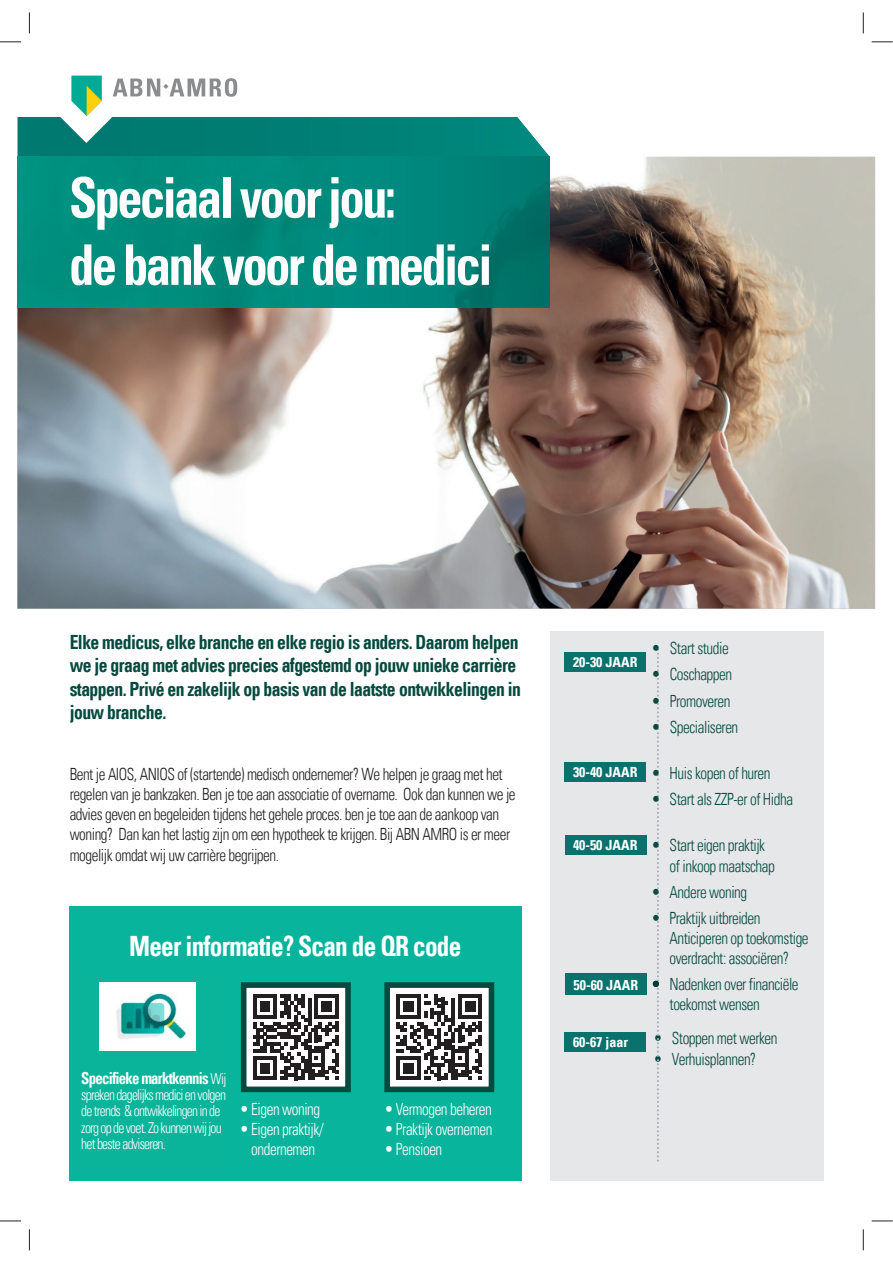
<style>
.page{position:relative;width:893px;height:1263px;background:#fff}
.page>*{position:absolute;margin:0;border:0;box-sizing:border-box;transform-origin:0 0}
.t1{font:700 condensed 55.95px/67.2px "Univers LT";letter-spacing:-.05em;color:#fff;scale:.9 1}
.t2{font:700 condensed 28.05px "Univers LT";letter-spacing:-.03em;color:#fff;scale:.9 1}
.t3{font:700 condensed 19.65px/23.5px "Univers LT";letter-spacing:-.03em;color:#044a3f;scale:.9 1}
.t4{font:300 condensed 16.8px/20.1px "Univers LT";letter-spacing:-.03em;color:#231f20;scale:.9 1}
.t5{font:300 condensed 16.8px/26.1px "Univers LT";letter-spacing:-.03em;color:#044a3f;scale:.9 1}
.t6{font:300 condensed 16.8px/20.1px "Univers LT";letter-spacing:-.03em;color:#fff;text-align:center;scale:.9 1}
.t7{font:16.8px "Univers LT47 Condensed Lt";letter-spacing:-.03em;color:#044a3f;scale:.9 1}
.t8{font:300 condensed 16.8px "Univers LT";color:#003a2f;scale:.9 1}
.t9{font:700 16.5px "Univers LT47 Condensed Lt";letter-spacing:-.05em;color:#fff;scale:.9 1}
.t10{font:15px/16.2px "Univers LT47 Condensed Lt";letter-spacing:-.055em;color:#fff;scale:.9 1}
.t11{font:300 condensed 15px "Univers LT";letter-spacing:-.055em;color:#fff;scale:.9 1}
.t12{font:700 condensed 13.95px "Univers LT";color:#fff}
.s1{font-weight:400;font-size:15px}
.s2{font-family:"Univers LT";font-weight:300;font-stretch:condensed}
</style>
<div class="page">
<div style="left:69px;top:906px;width:452px;height:275px;background:#08b49b"></div>
<img style="left:18px;top:157px;width:857px;height:452px">
<img style="left:18px;top:157px;width:532px;height:151px">
<svg style="left:18px;top:76px;width:532px;height:81px"></svg>
<div style="left:550px;top:631px;width:273px;height:550px;background:#e6e7e9"></div>
<svg style="left:657px;top:648px;width:2px;height:514px"></svg>
<div style="left:565px;top:652px;width:81px;height:20px;background:#0a726d"></div>
<div style="left:565px;top:835px;width:81px;height:20px;background:#0a726d"></div>
<div style="left:565px;top:973px;width:82px;height:22px;background:#0a726d"></div>
<div style="left:565px;top:763px;width:81px;height:19px;background:#0a726d"></div>
<div style="left:565px;top:1033px;width:81px;height:19px;background:#0a726d"></div>
<div style="left:244px;top:985px;width:104px;height:104px;background:#fff"></div>
<svg style="left:253px;top:994px;width:86px;height:86px"></svg>
<div style="left:241px;top:982px;width:110px;height:110px;border:6px solid #044a3f"></div>
<div style="left:387px;top:985px;width:104px;height:104px;background:#fff"></div>
<svg style="left:396px;top:994px;width:86px;height:86px"></svg>
<div style="left:384px;top:982px;width:110px;height:110px;border:6px solid #044a3f"></div>
<svg style="left:0;top:42px;width:21px;height:1px"></svg>
<svg style="left:872px;top:42px;width:21px;height:1px"></svg>
<svg style="left:0;top:1221px;width:21px;height:1px"></svg>
<svg style="left:872px;top:1221px;width:21px;height:1px"></svg>
<svg style="left:29px;top:12px;width:1px;height:21px"></svg>
<svg style="left:29px;top:1229px;width:1px;height:21px"></svg>
<svg style="left:863px;top:12px;width:1px;height:21px"></svg>
<svg style="left:863px;top:1229px;width:1px;height:21px"></svg>
<img style="left:99px;top:982px;width:97px;height:69px">
<img style="left:100px;top:983px;width:95px;height:68px">
<h1 class="t1" style="left:69px;top:164px;width:472px">Speciaal voor jou:<br>de bank voor de medici</h1>
<p class="t3" style="left:70px;top:630px;width:503px">Elke medicus, elke branche en elke regio is anders. Daarom helpen we je graag met advies precies afgestemd op jouw unieke carrière stappen. Privé en zakelijk op basis van de laatste ontwikkelingen in jouw branche.</p>
<p class="t4" style="left:70px;top:764px;width:497px">Bent je AIOS, ANIOS of (startende) medisch ondernemer? We helpen je graag met het regelen van je bankzaken. Ben je toe aan associatie of overname. Ook dan kunnen we je advies geven en begeleiden tijdens het gehele proces. ben je toe aan de aankoop van woning? Dan kan het lastig zijn om een hypotheek te krijgen. Bij ABN AMRO is er meer mogelijk omdat wij uw carrière begrijpen.</p>
<h2 class="t2" style="left:129px;top:929px;width:371px">Meer informatie? Scan de QR code</h2>
<p class="t9" style="left:81px;top:1068px;width:163px">Specifieke marktkennis <span class="s1">Wij</span></p>
<p class="t10" style="left:81px;top:1087px;width:162px">sprekendagelijksmedicien volgen de<span class="s2">trends &amp;</span> ontwikkelingeninde <span class="s2">zorg</span> opdevoet.Zokunnen wijjou</p>
<p class="t11" style="left:81px;top:1134px;width:95px">het beste adviseren.</p>
<p class="t6" style="left:240px;top:1099px;width:91px">• Eigen woning</p>
<p class="t6" style="left:240px;top:1119px;width:95px">• Eigen praktijk/ ondernemen</p>
<p class="t6" style="left:384px;top:1099px;width:121px">• Vermogen beheren</p>
<p class="t6" style="left:384px;top:1119px;width:122px">• Praktijk overnemen</p>
<p class="t6" style="left:384px;top:1139px;width:66px">• Pensioen</p>
<p class="t12" style="left:573px;top:654px;width:66px">20-30 JAAR</p>
<p class="t12" style="left:573px;top:764px;width:66px">30-40 JAAR</p>
<p class="t12" style="left:573px;top:836px;width:66px">40-50 JAAR</p>
<p class="t12" style="left:573px;top:977px;width:66px">50-60 JAAR</p>
<p class="t12" style="left:573px;top:1034px;width:57px">60-67 jaar</p>
<p class="t5" style="left:670px;top:635px;width:78px">Start studie<br>Coschappen<br>Promoveren<br>Specialiseren</p>
<p class="t5" style="left:669px;top:760px;width:139px">Huis kopen of huren<br>Start als ZZP-er of Hidha</p>
<p class="t5" style="left:669px;top:835px;width:118px;line-height:20.1px">Start eigen praktijk of inkoop maatschap</p>
<p class="t5" style="left:669px;top:879px;width:103px">Andere woning<br>Praktijk uitbreiden</p>
<p class="t5" style="left:669px;top:928px;width:156px;line-height:20.1px">Anticiperen op toekomstige overdracht: associëren?</p>
<p class="t5" style="left:669px;top:974px;width:145px;line-height:20.1px">Nadenken over financiële toekomst wensen</p>
<p class="t7" style="left:654px;top:1028px;width:139px"><span class="s2">•</span> Stoppen met werken</p>
<p class="t5" style="left:654px;top:1046px;width:115px">• Verhuisplannen?</p>
<p class="t8" style="left:652px;top:638px;width:12px">•</p>
<p class="t8" style="left:652px;top:664px;width:12px">•</p>
<p class="t8" style="left:652px;top:691px;width:12px">•</p>
<p class="t8" style="left:652px;top:717px;width:12px">•</p>
<p class="t8" style="left:652px;top:763px;width:12px">•</p>
<p class="t8" style="left:652px;top:789px;width:12px">•</p>
<p class="t8" style="left:652px;top:835px;width:12px">•</p>
<p class="t8" style="left:652px;top:882px;width:12px">•</p>
<p class="t8" style="left:652px;top:908px;width:12px">•</p>
<p class="t5" style="left:652px;top:971px;width:12px">•</p>
</div>
